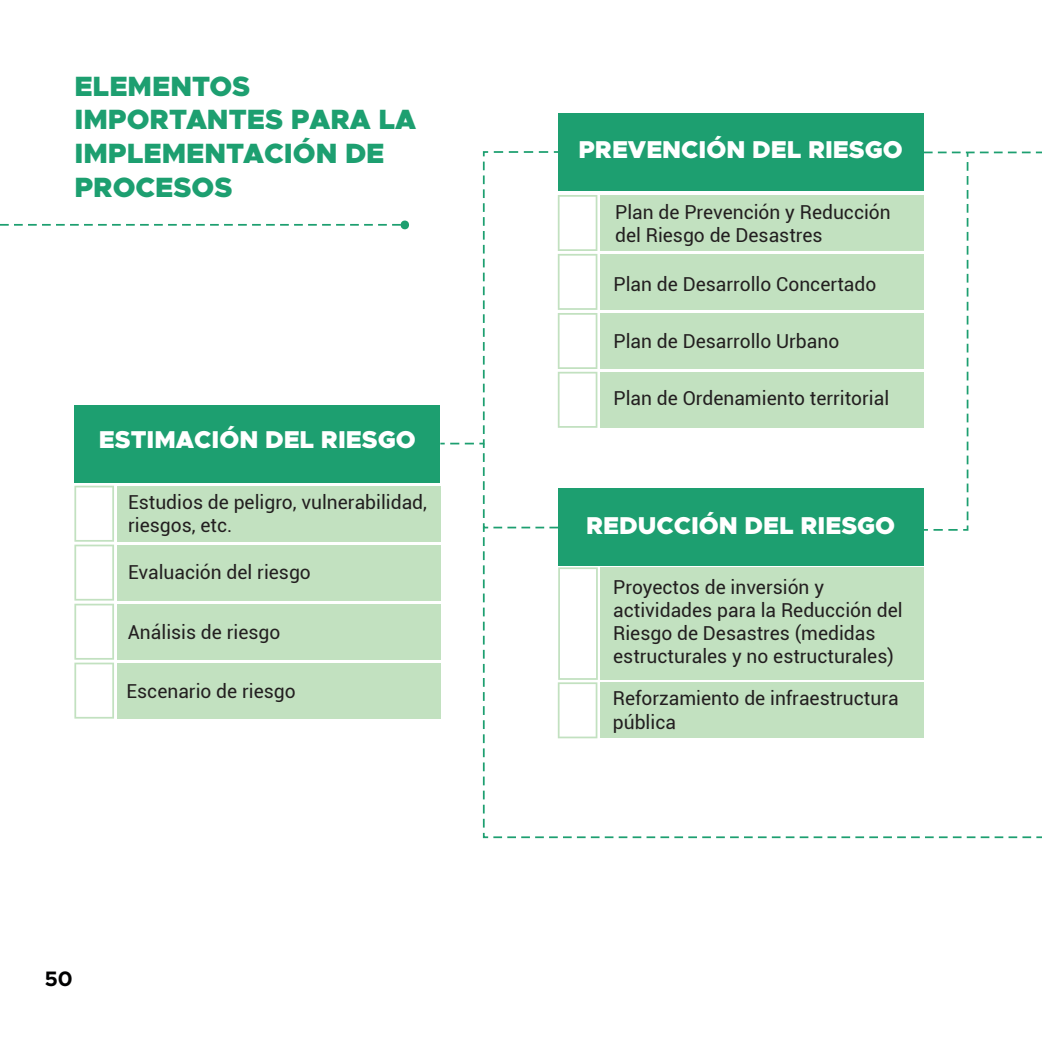
<style>
.page{position:relative;width:1042px;height:1042px;background:#fff}
.page>*{position:absolute;margin:0;border:0;box-sizing:border-box;transform-origin:0 0}
.t1{font:900 28px/33.6px "Metropolis";color:#1d9f70}
.t2{font:900 24.5px "Metropolis";color:#fff}
.t3{font:700 21px "Metropolis";color:#000001}
.t4{font:19.25px/23.1px "Roboto";color:#231f20}
</style>
<div class="page">
<div style="left:74px;top:405px;width:366px;height:77px;background:#1d9f70"></div>
<div style="left:558px;top:113px;width:366px;height:78px;background:#1d9f70"></div>
<div style="left:117px;top:486px;width:323px;height:56px;background:#c2e1c0"></div>
<div style="left:117px;top:544px;width:323px;height:56px;background:#c2e1c0"></div>
<div style="left:117px;top:604px;width:323px;height:56px;background:#c2e1c0"></div>
<svg style="left:440px;top:151px;width:602px;height:688px"></svg>
<div style="left:117px;top:662px;width:323px;height:56px;background:#c2e1c0"></div>
<svg style="left:74px;top:486px;width:40px;height:232px"></svg>
<svg style="left:0;top:221px;width:409px;height:8px"></svg>
<h1 class="t1" style="left:74px;top:69px;width:343px">ELEMENTOS<br>IMPORTANTES PARA LA<br>IMPLEMENTACIÓN DE<br>PROCESOS</h1>
<p class="t2" style="left:99px;top:424px;width:318px">ESTIMACIÓN DEL RIESGO</p>
<p class="t4" style="left:128px;top:490px;width:300px">Estudios de peligro, vulnerabilidad, riesgos, etc.</p>
<p class="t4" style="left:128px;top:560px;width:184px">Evaluación del riesgo</p>
<p class="t4" style="left:128px;top:619px;width:154px">Análisis de riesgo</p>
<p class="t4" style="left:127px;top:678px;width:171px">Escenario de riesgo</p>
<p class="t3" style="left:45px;top:965px;width:29px">50</p>
<p class="t2" style="left:578px;top:134px;width:326px">PREVENCIÓN DEL RIESGO</p>
<p class="t4" style="left:615px;top:200px;width:277px">Plan de Prevención y Reducción del Riesgo de Desastres</p>
<p class="t4" style="left:613px;top:272px;width:264px">Plan de Desarrollo Concertado</p>
<p class="t4" style="left:613px;top:329px;width:227px">Plan de Desarrollo Urbano</p>
<p class="t4" style="left:613px;top:386px;width:277px">Plan de Ordenamiento territorial</p>
<p class="t2" style="left:586px;top:509px;width:311px">REDUCCIÓN DEL RIESGO</p>
<p class="t4" style="left:613px;top:574px;width:291px">Proyectos de inversión y actividades para la Reducción del<br>Riesgo de Desastres (medidas estructurales y no estructurales)</p>
<p class="t4" style="left:613px;top:686px;width:287px">Reforzamiento de infraestructura pública</p>
</div>
